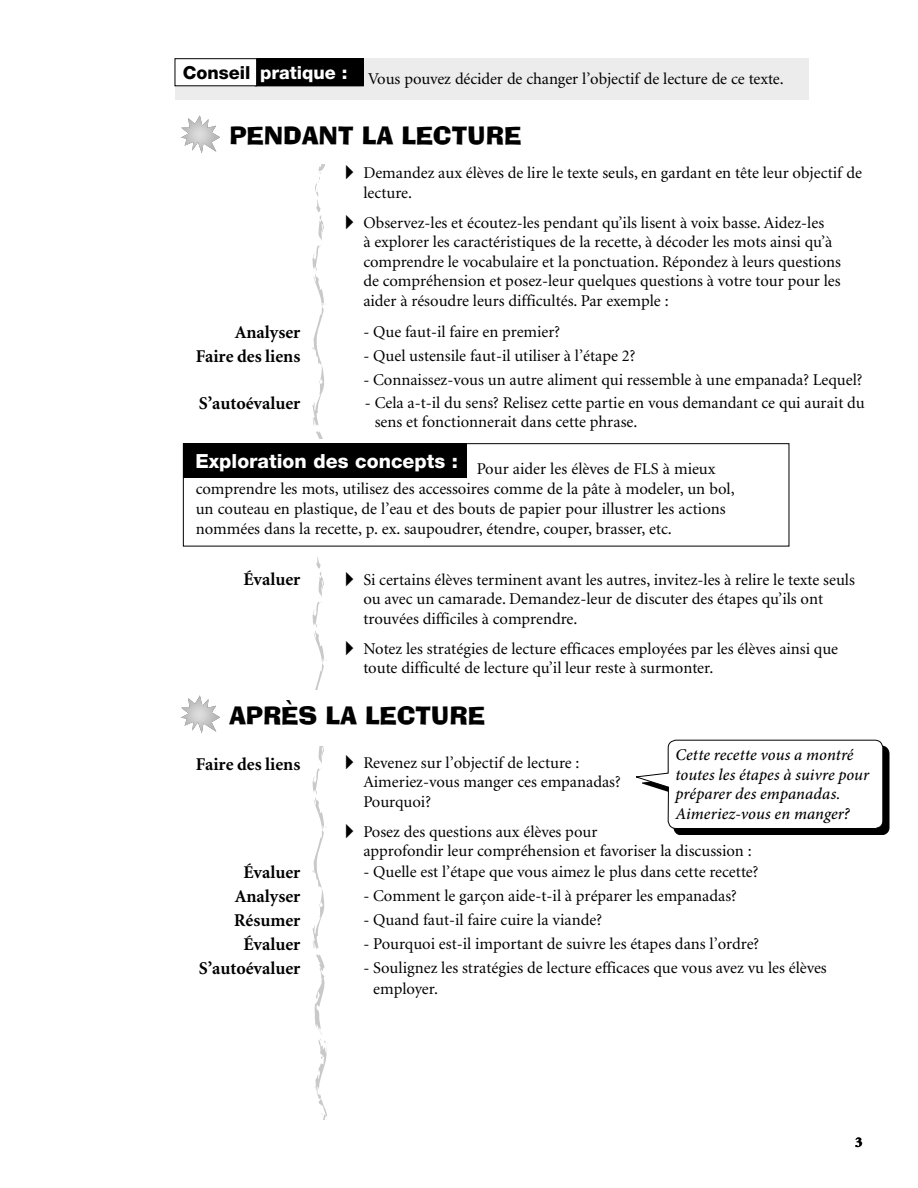
<style>
.page{position:relative;width:918px;height:1188px;background:#fff}
.page>*{position:absolute;margin:0;border:0;box-sizing:border-box;transform-origin:0 0}
.t1{font:24px "Ad Lib BT";color:#000}
.t2{font:800 19.5px "Helvetica Neue LT Std";color:#fff}
.t3{font:700 18px/24px "Minion";color:#000;text-align:right}
.t4{font:16.5px/19.5px "Minion";color:#000}
.t5{font:italic 500 16.5px/19.5px "Minion Pro";color:#000}
.t6{font:900 15px "Minion";color:#000}
</style>
<div class="page">
<svg style="left:312px;top:164px;width:13px;height:274px"></svg>
<svg style="left:312px;top:746px;width:15px;height:374px"></svg>
<div style="left:642px;top:746px;width:247px;height:89px;background:#000"></div>
<svg style="left:636px;top:739px;width:248px;height:96px;background:#e8e8e8"></svg>
<div style="left:183px;top:443px;width:606px;height:103px;border:1px solid #000"></div>
<div style="left:183px;top:443px;width:283px;height:34px;background:#000"></div>
<img style="left:180px;top:115px;width:40px;height:39px">
<div style="left:175px;top:58px;width:634px;height:42px;background:#ececec"></div>
<div style="left:255px;top:59px;width:108px;height:27px;background:#000"></div>
<div style="left:255px;top:58px;width:109px;height:28px;border:1px solid #000"></div>
<div style="left:175px;top:59px;width:82px;height:27px;background:#fff"></div>
<div style="left:175px;top:58px;width:82px;height:28px;border:1px solid #000"></div>
<svg style="left:312px;top:557px;width:15px;height:132px"></svg>
<img style="left:180px;top:695px;width:40px;height:39px">
<p class="t4" style="left:183px;top:70px;width:602px"><sup>Conseil</sup> <sup>pratique</sup> <sup>:</sup> Vous pouvez décider de changer l’objectif de lecture de ce texte.</p>
<h1 class="t1" style="left:230px;top:120px;width:293px">PENDANT LA LECTURE</h1>
<p class="t3" style="left:196px;top:321px;width:106px">Analyser<br>Faire des liens</p>
<p class="t3" style="left:199px;top:392px;width:103px">S’autoévaluer</p>
<p class="t4" style="left:363px;top:164px;width:500px">Demandez aux élèves de lire le texte seuls, en gardant en tête leur objectif de lecture.</p>
<p class="t4" style="left:363px;top:213px;width:479px">Observez-les et écoutez-les pendant qu’ils lisent à voix basse. Aidez-les<br>à explorer les caractéristiques de la recette, à décoder les mots ainsi qu’à comprendre le vocabulaire et la ponctuation. Répondez à leurs questions de compréhension et posez-leur quelques questions à votre tour pour les aider à résoudre leurs difficultés. Par exemple :</p>
<p class="t4" style="left:363px;top:323px;width:198px">- Que faut-il faire en premier?</p>
<p class="t4" style="left:363px;top:347px;width:274px">- Quel ustensile faut-il utiliser à l’étape 2?</p>
<p class="t4" style="left:363px;top:371px;width:501px">- Connaissez-vous un autre aliment qui ressemble à une empanada? Lequel?</p>
<p class="t4" style="left:375px;top:393px;width:492px;text-indent:-10px">- Cela a-t-il du sens? Relisez cette partie en vous demandant ce qui aurait du sens et fonctionnerait dans cette phrase.</p>
<p class="t2" style="left:196px;top:450px;width:264px">Exploration des concepts :</p>
<p class="t4" style="left:196px;top:460px;width:540px;text-indent:281px">Pour aider les élèves de FLS à mieux comprendre les mots, utilisez des accessoires comme de la pâte à modeler, un bol, un couteau en plastique, de l’eau et des bouts de papier pour illustrer les actions nommées dans la recette, p. ex. saupoudrer, étendre, couper, brasser, etc.</p>
<p class="t3" style="left:244px;top:568px;width:58px">Évaluer</p>
<p class="t4" style="left:363px;top:570px;width:493px">Si certains élèves terminent avant les autres, invitez-les à relire le texte seuls ou avec un camarade. Demandez-leur de discuter des étapes qu’ils ont trouvées difficiles à comprendre.</p>
<p class="t4" style="left:363px;top:639px;width:476px">Notez les stratégies de lecture efficaces employées par les élèves ainsi que toute difficulté de lecture qu’il leur reste à surmonter.</p>
<h1 class="t1" style="left:230px;top:700px;width:257px">APRÈS LA LECTURE</h1>
<p class="t3" style="left:196px;top:753px;width:106px">Faire des liens</p>
<p class="t3" style="left:199px;top:861px;width:103px">Évaluer<br>Analyser<br>Résumer<br>Évaluer<br>S’autoévaluer</p>
<p class="t5" style="left:675px;top:745px;width:195px">Cette recette vous a montré toutes les étapes à suivre pour préparer des empanadas.<br>Aimeriez-vous en manger?</p>
<p class="t4" style="left:363px;top:753px;width:259px">Revenez sur l’objectif de lecture :<br>Aimeriez-vous manger ces empanadas?<br>Pourquoi?</p>
<p class="t4" style="left:363px;top:822px;width:390px">Posez des questions aux élèves pour<br>approfondir leur compréhension et favoriser la discussion :</p>
<p class="t4" style="left:363px;top:863px;width:397px">- Quelle est l’étape que vous aimez le plus dans cette recette?</p>
<p class="t4" style="left:363px;top:887px;width:375px">- Comment le garçon aide-t-il à préparer les empanadas?</p>
<p class="t4" style="left:363px;top:911px;width:240px">- Quand faut-il faire cuire la viande?</p>
<p class="t4" style="left:363px;top:935px;width:397px">- Pourquoi est-il important de suivre les étapes dans l’ordre?</p>
<p class="t4" style="left:373px;top:958px;width:455px;line-height:21px;text-indent:-10px">- Soulignez les stratégies de lecture efficaces que vous avez vu les élèves employer.</p>
<p class="t6" style="left:855px;top:1134px;width:9px">3</p>
</div>
